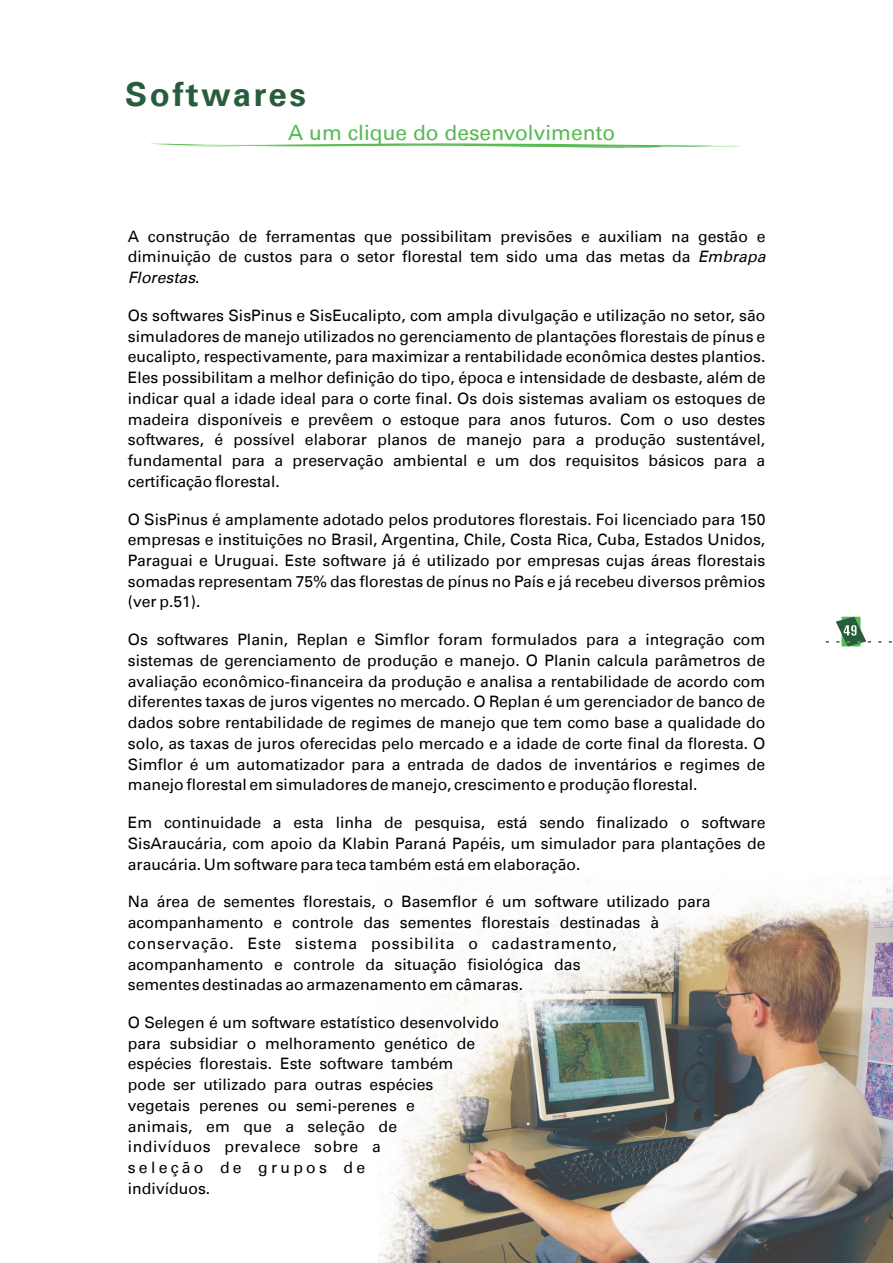
<style>
.page{position:relative;width:893px;height:1263px;background:#fff}
.page>*{position:absolute;margin:0;border:0;box-sizing:border-box;transform-origin:0 0}
.t1{font:700 33px "Univers LT";letter-spacing:.085em;color:#295c3d}
.t2{font:21px "Univers LT";color:#57ba52}
.t3{font:15.75px/20.7px "Univers LT";color:#000;text-align:justify}
.s1{font-style:italic}
</style>
<div class="page">
<img style="left:378px;top:878px;width:515px;height:385px">
<svg style="left:826px;top:617px;width:66px;height:29px"></svg>
<svg style="left:150px;top:143px;width:593px;height:5px"></svg>
<p class="t1" style="left:125px;top:82px;width:182px">Softwares</p>
<p class="t2" style="left:288px;top:125px;width:329px">A um clique do desenvolvimento</p>
<p class="t3" style="left:128px;top:227px;width:639px">A construção de ferramentas que possibilitam previsões e auxiliam na gestão e diminuição de custos para o setor florestal tem sido uma das metas da <span class="s1">Embrapa Florestas</span>.</p>
<p class="t3" style="left:128px;top:306px;width:639px">Os softwares SisPinus e SisEucalipto, com ampla divulgação e utilização no setor, são simuladores de manejo utilizados no gerenciamento de plantações florestais de pínus e eucalipto, respectivamente, para maximizar a rentabilidade econômica destes plantios.<br>Eles possibilitam a melhor definição do tipo, época e intensidade de desbaste, além de indicar qual a idade ideal para o corte final. Os dois sistemas avaliam os estoques de madeira disponíveis e prevêem o estoque para anos futuros. Com o uso destes softwares, é possível elaborar planos de manejo para a produção sustentável, fundamental para a preservação ambiental e um dos requisitos básicos para a certificação florestal.</p>
<p class="t3" style="left:128px;top:510px;width:639px">O SisPinus é amplamente adotado pelos produtores florestais. Foi licenciado para 150 empresas e instituições no Brasil, Argentina, Chile, Costa Rica, Cuba, Estados Unidos, Paraguai e Uruguai. Este software já é utilizado por empresas cujas áreas florestais somadas representam 75% das florestas de pínus no País e já recebeu diversos prêmios (ver p.51).</p>
<p class="t3" style="left:128px;top:631px;width:639px">Os softwares Planin, Replan e Simflor foram formulados para a integração com sistemas de gerenciamento de produção e manejo. O Planin calcula parâmetros de avaliação econômico-financeira da produção e analisa a rentabilidade de acordo com diferentes taxas de juros vigentes no mercado. O Replan é um gerenciador de banco de dados sobre rentabilidade de regimes de manejo que tem como base a qualidade do solo, as taxas de juros oferecidas pelo mercado e a idade de corte final da floresta. O Simflor é um automatizador para a entrada de dados de inventários e regimes de manejo florestal em simuladores de manejo, crescimento e produção florestal.</p>
<p class="t3" style="left:128px;top:813px;width:639px">Em continuidade a esta linha de pesquisa, está sendo finalizado o software SisAraucária, com apoio da Klabin Paraná Papéis, um simulador para plantações de araucária. Um software para teca também está em elaboração.</p>
<p class="t3" style="left:128px;top:893px;width:584px;text-align:left">Na área de sementes florestais, o Basemflor é um software utilizado para acompanhamento e controle das sementes florestais destinadas à conservação. Este sistema possibilita o cadastramento, acompanhamento e controle da situação fisiológica das<br>sementes destinadas ao armazenamento em câmaras.</p>
<p class="t3" style="left:128px;top:1013px;width:373px;text-align:left">O Selegen é um software estatístico desenvolvido para subsidiar o melhoramento genético de espécies florestais. Este software também<br>pode ser utilizado para outras espécies vegetais perenes ou semi-perenes e<br>animais, em que a seleção de<br>indivíduos prevalece sobre a<br>seleção de grupos de<br>indivíduos.</p>
</div>
